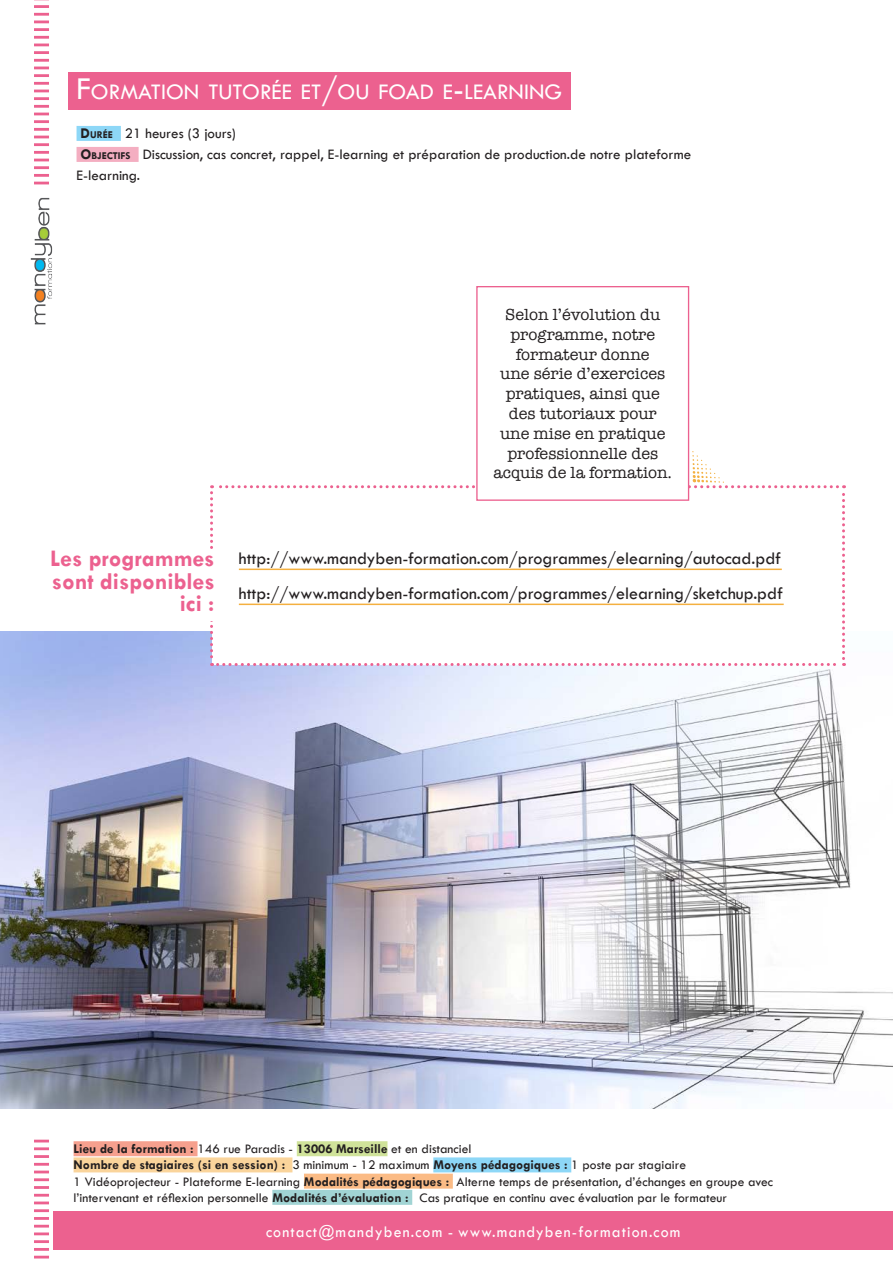
<style>
.page{position:relative;width:893px;height:1263px;background:#fff}
.page>*{position:absolute;margin:0;border:0;box-sizing:border-box;transform-origin:0 0}
.Gauche_copie{font:700 24px/22.5px "Tw Cen";color:#ec618f;text-align:right}
.TITRE_FORMATION_A{font:23.1px "Tw Cen";color:#fff}
.Liens_E_Learning{font:18px "Tw Cen";color:#231f20}
.Selon_évolution{font:16.5px/19.8px "American Typewriter";color:#231f20;text-align:center}
.t1{font:16.5px "Tw Cen";letter-spacing:.07em;color:#fff;scale:.96 1}
.colonne_prerequis{font:15px/21px "Tw Cen";color:#231f20}
.t2{font:13.5px/16.2px "Tw Cen";color:#231f20}
.s1{font-size:33px}
.s2{font-weight:700}
.s3{font-weight:700;font-size:10.5px}
</style>
<div class="page">
<img style="left:0;top:631px;width:893px;height:477px">
<div style="left:77px;top:126px;width:44px;height:15px;background:#8dd7f7"></div>
<div style="left:77px;top:147px;width:62px;height:15px;background:#f4aec1"></div>
<div style="left:68px;top:72px;width:503px;height:38px;background:#ec618f"></div>
<div style="left:476px;top:286px;width:213px;height:215px;border:1px solid #ec618f"></div>
<svg style="left:210px;top:451px;width:635px;height:215px"></svg>
<img style="left:30px;top:197px;width:23px;height:128px">
<div style="left:74px;top:1141px;width:124px;height:15px;background:#f6a08e"></div>
<div style="left:297px;top:1141px;width:90px;height:15px;background:#d0e39a"></div>
<div style="left:74px;top:1157px;width:218px;height:15px;background:#fad49b"></div>
<div style="left:433px;top:1157px;width:138px;height:15px;background:#8dd7f7"></div>
<div style="left:304px;top:1173px;width:149px;height:15px;background:#fbbb85"></div>
<div style="left:272px;top:1190px;width:140px;height:15px;background:#a1d4d4"></div>
<div style="left:54px;top:1211px;width:839px;height:39px;background:#ec618f"></div>
<svg style="left:34px;top:1140px;width:15px;height:2px"></svg>
<hr style="left:34px;top:1147px;width:15px;height:3px;background:#ec618f">
<hr style="left:34px;top:1155px;width:15px;height:3px;background:#ec618f">
<hr style="left:34px;top:1163px;width:15px;height:3px;background:#ec618f">
<hr style="left:34px;top:1170px;width:15px;height:3px;background:#ec618f">
<hr style="left:34px;top:1178px;width:15px;height:3px;background:#ec618f">
<hr style="left:34px;top:1186px;width:15px;height:3px;background:#ec618f">
<svg style="left:34px;top:1194px;width:15px;height:2px"></svg>
<hr style="left:34px;top:1201px;width:15px;height:3px;background:#ec618f">
<hr style="left:34px;top:1209px;width:15px;height:3px;background:#ec618f">
<hr style="left:34px;top:1217px;width:15px;height:3px;background:#ec618f">
<svg style="left:34px;top:1225px;width:15px;height:2px"></svg>
<hr style="left:34px;top:1232px;width:15px;height:3px;background:#ec618f">
<hr style="left:34px;top:1240px;width:15px;height:3px;background:#ec618f">
<hr style="left:34px;top:1248px;width:15px;height:3px;background:#ec618f">
<svg style="left:34px;top:1256px;width:15px;height:3px"></svg>
<svg style="left:34px;top:0;width:15px;height:1px"></svg>
<hr style="left:34px;top:5px;width:15px;height:3px;background:#ec618f">
<hr style="left:34px;top:13px;width:15px;height:3px;background:#ec618f">
<svg style="left:34px;top:21px;width:15px;height:2px"></svg>
<hr style="left:34px;top:28px;width:15px;height:3px;background:#ec618f">
<hr style="left:34px;top:36px;width:15px;height:3px;background:#ec618f">
<svg style="left:34px;top:44px;width:15px;height:2px"></svg>
<hr style="left:34px;top:51px;width:15px;height:3px;background:#ec618f">
<hr style="left:34px;top:59px;width:15px;height:3px;background:#ec618f">
<svg style="left:34px;top:67px;width:15px;height:2px"></svg>
<hr style="left:34px;top:74px;width:15px;height:3px;background:#ec618f">
<hr style="left:34px;top:82px;width:15px;height:3px;background:#ec618f">
<svg style="left:34px;top:90px;width:15px;height:2px"></svg>
<hr style="left:34px;top:97px;width:15px;height:3px;background:#ec618f">
<hr style="left:34px;top:105px;width:15px;height:3px;background:#ec618f">
<svg style="left:34px;top:113px;width:15px;height:2px"></svg>
<hr style="left:34px;top:120px;width:15px;height:3px;background:#ec618f">
<hr style="left:34px;top:128px;width:15px;height:3px;background:#ec618f">
<svg style="left:34px;top:136px;width:15px;height:2px"></svg>
<hr style="left:34px;top:143px;width:15px;height:3px;background:#ec618f">
<hr style="left:34px;top:151px;width:15px;height:3px;background:#ec618f">
<svg style="left:34px;top:159px;width:15px;height:2px"></svg>
<hr style="left:34px;top:166px;width:15px;height:3px;background:#ec618f">
<hr style="left:34px;top:174px;width:15px;height:3px;background:#ec618f">
<svg style="left:34px;top:182px;width:15px;height:2px"></svg>
<p class="TITRE_FORMATION_A" style="left:77px;top:78px;width:487px"><span class="s1">F</span>ORMATION TUTORÉE ET<span class="s1">/</span>OU FOAD E<span class="s1">-</span>LEARNING</p>
<p class="colonne_prerequis" style="left:81px;top:123px;width:157px"><span class="s2">D</span><span class="s3">URÉE</span> 21 heures (3 jours)</p>
<p class="colonne_prerequis" style="left:77px;top:144px;width:616px"><span class="s2">O</span><span class="s3">BJECTIFS</span> Discussion, cas concret, rappel, E-learning et préparation de production.de notre plateforme<br>E-learning.</p>
<p class="Selon_évolution" style="left:493px;top:304px;width:180px">Selon l’évolution du programme, notre formateur donne<br>une série d’exercices pratiques, ainsi que des tutoriaux pour une mise en pratique professionnelle des acquis de la formation.</p>
<p class="Gauche_copie" style="left:50px;top:547px;width:166px">Les programmes sont disponibles ici :</p>
<p class="Liens_E_Learning" style="left:239px;top:548px;width:544px">http://www.mandyben-formation.com/programmes/elearning/autocad.pdf</p>
<p class="Liens_E_Learning" style="left:239px;top:583px;width:546px">http://www.mandyben-formation.com/programmes/elearning/sketchup.pdf</p>
<p class="t2" style="left:74px;top:1141px;width:701px"><span class="s2">Lieu de la formation :</span> 146 rue Paradis - <span class="s2">13006 Marseille</span> et en distanciel<br><span class="s2">Nombre de stagiaires (si en session) :</span> 3 minimum - 12 maximum <span class="s2">Moyens pédagogiques :</span> 1 poste par stagiaire<br>1 Vidéoprojecteur - Plateforme E-learning <span class="s2">Modalités pédagogiques :</span> Alterne temps de présentation, d’échanges en groupe avec l’intervenant et réflexion personnelle <span class="s2">Modalités d’évaluation :</span> Cas pratique en continu avec évaluation par le formateur</p>
<p class="t1" style="left:266px;top:1221px;width:433px">contact@mandyben.com - www.mandyben-formation.com</p>
</div>
